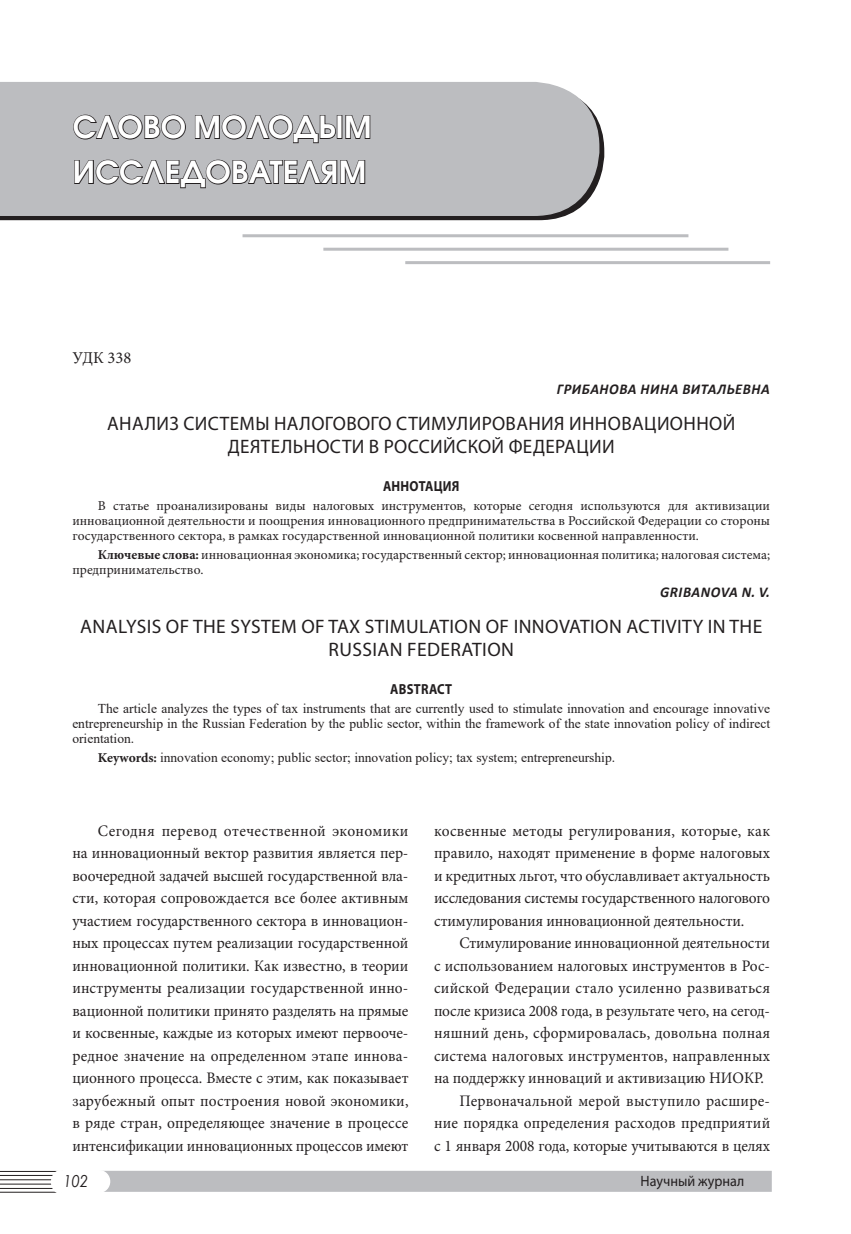
<style>
.page{position:relative;width:851px;height:1234px;background:#fff}
.page>*{position:absolute;margin:0;border:0;box-sizing:border-box;transform-origin:0 0}
.Раздел_Заголовок{font:600 30.3px/45px "Avant Garde Gothic C";letter-spacing:.01em;color:#fff}
.Заголовок{font:19.5px/23.4px "Myriad Pro";letter-spacing:.02em;color:#231f20;text-align:center}
.ЗаголовокАнгл{font:19.5px/23.4px "Myriad Pro";letter-spacing:.02em;color:#231f20;text-align:center}
.УДК{font:16.5px "Minion Pro";color:#231f20}
.t1{font:italic 16.5px "Century Gothic";color:#231f20;scale:.9 1}
.Основной_текст2{font:16.05px/22.5px "Minion Pro";letter-spacing:-.01em;color:#231f20;text-align:justify;scale:.96 1}
.ФИО_русск{font:italic 700 15px "Calibri";letter-spacing:.04em;color:#231f20;scale:.96 1}
.t2{font:15px "Myriad Pro";color:#231f20;scale:.94 1}
.ФИО_англ{font:italic 700 15px "Calibri";letter-spacing:.04em;color:#231f20;scale:.96 1}
.АннотацЗагол{font:700 14.55px "Myriad Pro";letter-spacing:.02em;color:#231f20;scale:.87 1}
.АннотацТекст{font:13.5px/15px "Minion Pro";color:#231f20;text-align:justify}
.АннотацТекст-2{font:13.5px/15px "Times New Roman";color:#231f20;text-align:justify}
.Ключ_слова{font:13.5px/15px "Minion Pro";color:#231f20}
.Ключ_слова-2{font:13.5px "Times New Roman";color:#231f20}
.s1{font-weight:700}
.s2{font-family:"Minion Pro";font-weight:700}
</style>
<div class="page">
<div style="left:99px;top:1170px;width:672px;height:21px;background:#bcbdc0"></div>
<div style="left:89px;top:1170px;width:20px;height:21px;background:#fff;border-radius:50%"></div>
<div style="left:88px;top:1169px;width:22px;height:23px;border:2px solid #fff;border-radius:50%"></div>
<hr style="left:0;top:1183px;width:63px;height:1px;background:#231f20">
<hr style="left:0;top:1170px;width:63px;height:1px;background:#231f20">
<hr style="left:0;top:1174px;width:63px;height:1px;background:#231f20">
<hr style="left:0;top:1178px;width:63px;height:1px;background:#231f20">
<hr style="left:0;top:1187px;width:63px;height:1px;background:#231f20">
<hr style="left:0;top:1191px;width:63px;height:1px;background:#231f20">
<div style="left:52px;top:1170px;width:17px;height:22px;background:#fff;border-radius:50%"></div>
<div style="left:51px;top:1169px;width:19px;height:24px;border:2px solid #fff;border-radius:50%"></div>
<svg style="left:0;top:123px;width:604px;height:97px;background:#454242"></svg>
<div style="left:0;top:82px;width:599px;height:134px;background:#bcbdc0"></div>
<svg style="left:72px;top:114px;width:115px;height:26px;background:#919092"></svg>
<svg style="left:194px;top:113px;width:177px;height:31px;background:#939395"></svg>
<svg style="left:73px;top:158px;width:293px;height:31px;background:#949396"></svg>
<hr style="left:242px;top:234px;width:446px;height:3px;background:#bcbdc0">
<hr style="left:323px;top:248px;width:405px;height:3px;background:#bcbdc0">
<hr style="left:405px;top:261px;width:365px;height:3px;background:#bcbdc0">
<p class="Раздел_Заголовок" style="left:73px;top:104px;width:300px">СЛОВО МОЛОДЫМ<br>ИССЛЕДОВАТЕЛЯМ</p>
<p class="УДК" style="left:72px;top:346px;width:60px">УДК 338</p>
<p class="ФИО_русск" style="left:557px;top:378px;width:223px">ГРИБАНОВА НИНА ВИТАЛЬЕВНА</p>
<p class="Заголовок" style="left:107px;top:411px;width:629px">АНАЛИЗ СИСТЕМЫ НАЛОГОВОГО СТИМУЛИРОВАНИЯ ИННОВАЦИОННОЙ<br>ДЕЯТЕЛЬНОСТИ В РОССИЙСКОЙ ФЕДЕРАЦИИ</p>
<p class="АннотацЗагол" style="left:383px;top:476px;width:89px">АННОТАЦИЯ</p>
<p class="АннотацТекст" style="left:72px;top:498px;width:699px;text-indent:26px">В статье проанализированы виды налоговых инструментов, которые сегодня используются для активизации инновационной деятельности и поощрения инновационного предпринимательства в Российской Федерации со стороны государственного сектора, в рамках государственной инновационной политики косвенной направленности.</p>
<p class="Ключ_слова" style="left:72px;top:547px;width:699px;text-indent:26px"><span class="s1">Ключевые слова:</span> инновационная экономика; государственный сектор; инновационная политика; налоговая система; предпринимательство.</p>
<p class="ФИО_англ" style="left:660px;top:581px;width:116px">GRIBANOVA N. V.</p>
<p class="ЗаголовокАнгл" style="left:80px;top:614px;width:683px">ANALYSIS OF THE SYSTEM OF TAX STIMULATION OF INNOVATION ACTIVITY IN THE<br>RUSSIAN FEDERATION</p>
<p class="АннотацЗагол" style="left:390px;top:679px;width:73px">ABSTRACT</p>
<p class="АннотацТекст-2" style="left:72px;top:700px;width:699px;text-indent:26px">The article analyzes the types of tax instruments that are currently used to stimulate innovation and encourage innovative entrepreneurship in the Russian Federation by the public sector, within the framework of the state innovation policy of indirect orientation.</p>
<p class="Ключ_слова-2" style="left:98px;top:748px;width:518px"><span class="s2">Keywords:</span> innovation economy; public sector; innovation policy; tax system; entrepreneurship.</p>
<p class="Основной_текст2" style="left:72px;top:819px;width:351px;text-indent:26px">Сегодня перевод отечественной экономики на инновационный вектор развития является пер&shy;воочередной задачей высшей государственной вла&shy;сти, которая сопровождается все более активным участием государственного сектора в инновацион&shy;ных процессах путем реализации государственной инновационной политики. Как известно, в теории инструменты реализации государственной инно&shy;вационной политики принято разделять на прямые и косвенные, каждые из которых имеют первооче&shy;редное значение на определенном этапе иннова&shy;ционного процесса. Вместе с этим, как показывает зарубежный опыт построения новой экономики, в ряде стран, определяющее значение в процессе интенсификации инновационных процессов имеют</p>
<p class="Основной_текст2" style="left:434px;top:819px;width:351px">косвенные методы регулирования, которые, как правило, находят применение в форме налоговых и кредитных льгот, что обуславливает актуальность исследования системы государственного налогового стимулирования инновационной деятельности.</p>
<p class="Основной_текст2" style="left:434px;top:931px;width:351px;text-indent:26px">Стимулирование инновационной деятельности с использованием налоговых инструментов в Рос&shy;сийской Федерации стало усиленно развиваться после кризиса 2008 года, в результате чего, на сегод&shy;няшний день, сформировалась, довольна полная система налоговых инструментов, направленных на поддержку инноваций и активизацию НИОКР.</p>
<p class="Основной_текст2" style="left:434px;top:1089px;width:352px;text-indent:26px">Первоначальной мерой выступило расшире&shy;ние порядка определения расходов предприятий с 1 января 2008 года, которые учитываются в целях</p>
<p class="t1" style="left:64px;top:1169px;width:29px">102</p>
<p class="t2" style="left:640px;top:1171px;width:112px">Научный журнал</p>
</div>
